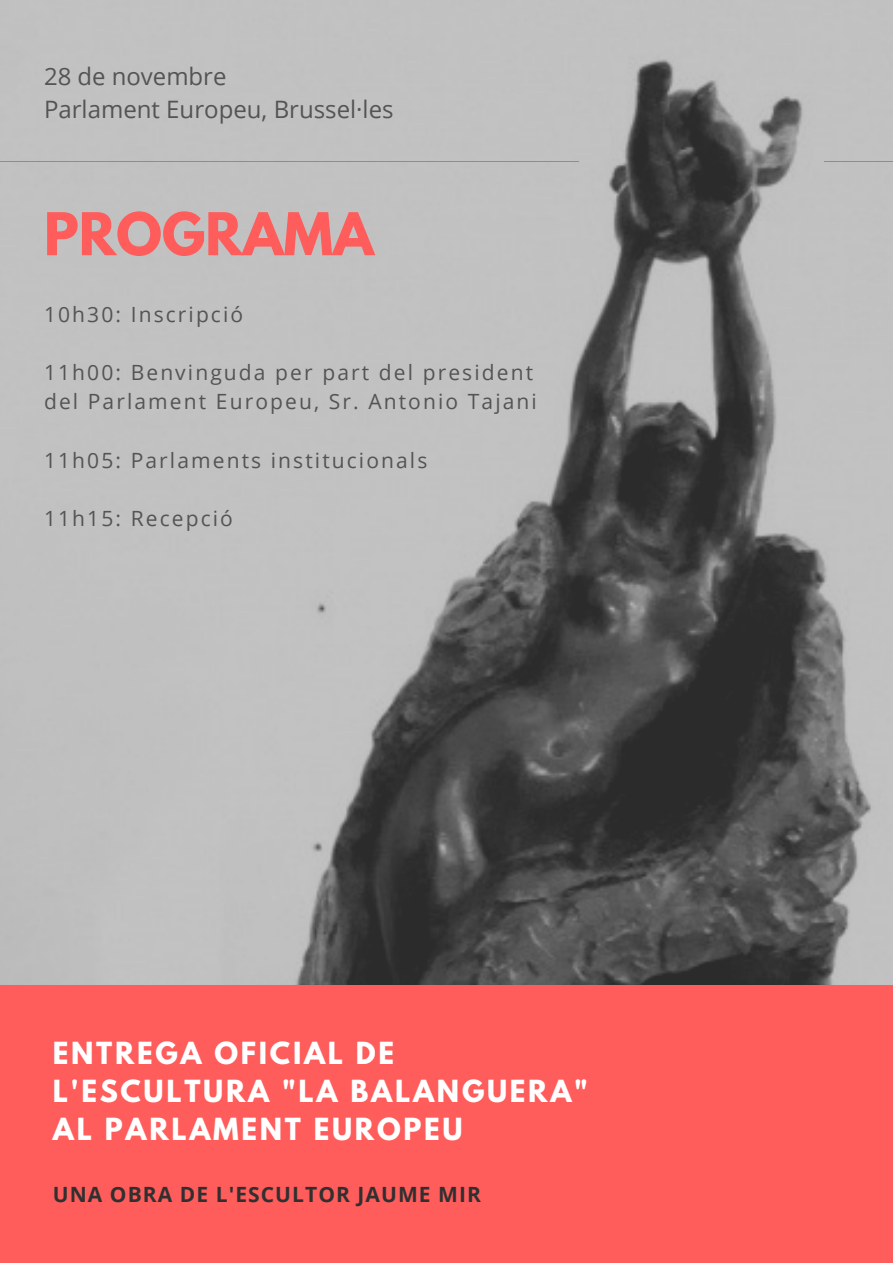
<style>
.page{position:relative;width:893px;height:1263px;background:#fff}
.page>*{position:absolute;margin:0;border:0;box-sizing:border-box;transform-origin:0 0}
.t1{font:700 52.2px "League Spartan";color:#ff5c5c}
.t2{font:700 27px/37.7px "League Spartan";letter-spacing:.1em;color:#fff}
.t3{font:24px "Open Sans";color:#545454}
.t4{font:23.92px "Open Sans";color:#545454}
.t5{font:21px/29.1px "Open Sans";letter-spacing:.1em;color:#545454}
.t6{font:700 21px "Open Sans";letter-spacing:.05em;color:#303030}
</style>
<div class="page">
<img style="left:0;top:0;width:893px;height:985px">
<div style="left:0;top:985px;width:893px;height:278px;background:#ff5c5c"></div>
<hr style="left:0;top:161px;width:578px;height:1px;background:#ff5c5c">
<hr style="left:824px;top:161px;width:69px;height:1px;background:#ff5c5c">
<p class="t4" style="left:44px;top:59px;width:184px">28 de novembre</p>
<p class="t3" style="left:44px;top:92px;width:351px">Parlament Europeu, Brussel·les</p>
<h1 class="t1" style="left:44px;top:208px;width:331px">PROGRAMA</h1>
<p class="t5" style="left:44px;top:299px;width:201px">10h30: Inscripció</p>
<p class="t5" style="left:44px;top:358px;width:494px">11h00: Benvinguda per part del president del Parlament Europeu, Sr. Antonio Tajani</p>
<p class="t5" style="left:44px;top:445px;width:385px">11h05: Parlaments institucionals</p>
<p class="t5" style="left:44px;top:503px;width:190px">11h15: Recepció</p>
<p class="t2" style="left:53px;top:1038px;width:537px">ENTREGA OFICIAL DE<br>L'ESCULTURA "LA BALANGUERA"<br>AL PARLAMENT EUROPEU</p>
<p class="t6" style="left:53px;top:1180px;width:429px">UNA OBRA DE L'ESCULTOR JAUME MIR</p>
</div>
